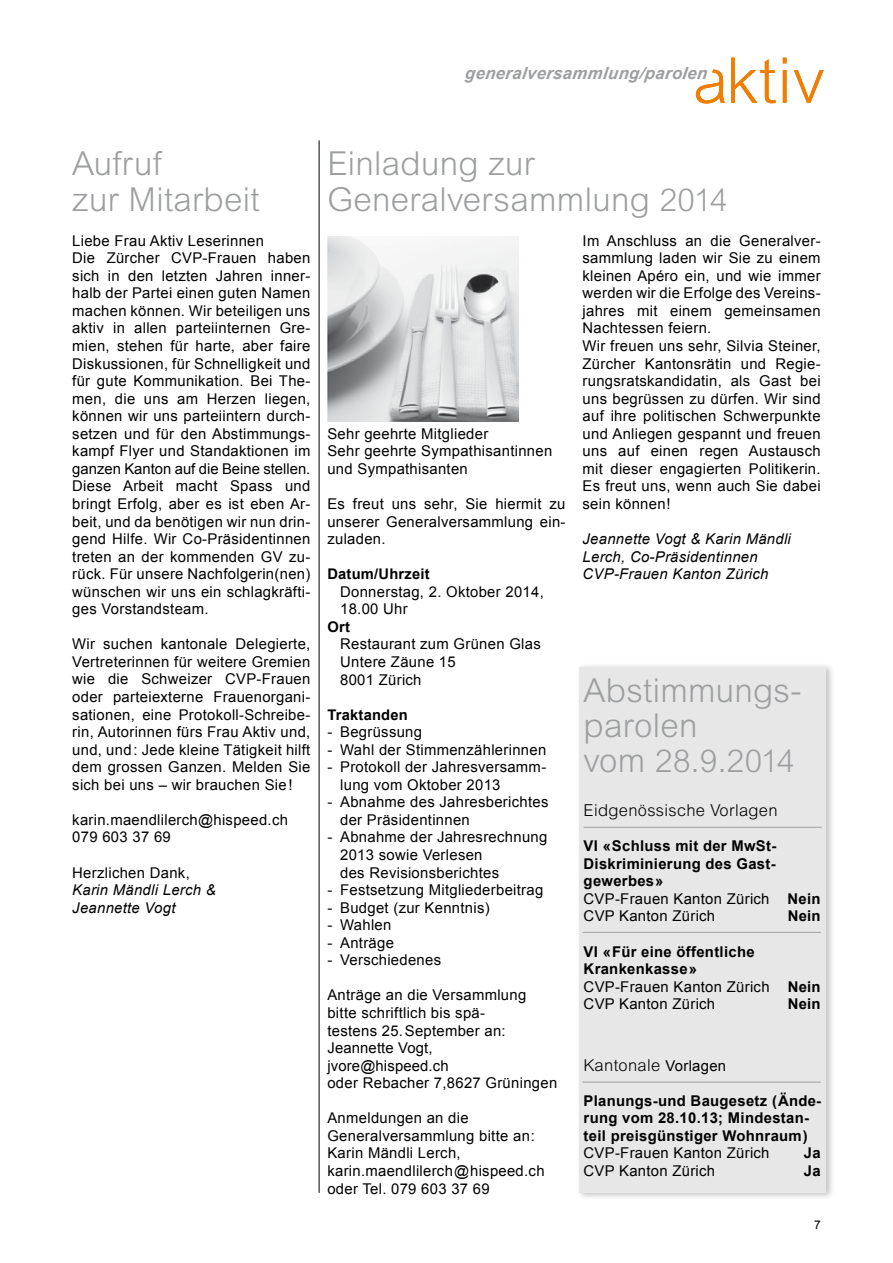
<style>
.page{position:relative;width:893px;height:1263px;background:#fff}
.page>*{position:absolute;margin:0;border:0;box-sizing:border-box;transform-origin:0 0}
.t1{font:300 63.15px "Arial MT Std";letter-spacing:.02em;color:#ee7f04}
.t2{font:300 33px/35.1px "Arial MT Std";letter-spacing:.01em;color:#9c9e9f}
.t3{font:300 31.5px "Arial MT Std";letter-spacing:-.015em;color:#9c9e9f}
.t4{font:italic 700 16.8px "Arial";letter-spacing:.02em;color:#9c9e9f}
.t5{font:300 16.5px "Arial MT Std";letter-spacing:.02em;color:#000}
.t6{font:14.85px/17.5px "Arial";letter-spacing:.02em;color:#000}
.t7{font:700 14.85px/17.5px "Arial";letter-spacing:.02em;color:#000}
.t8{font:italic 14.85px/17.5px "Arial";letter-spacing:.02em;color:#000}
.t9{font:700 14.7px "Arial";letter-spacing:.015em;color:#000}
.t10{font:12px "Arial";color:#000}
.s1{font-size:31.5px}
.s2{font-size:33px}
.s3{font-weight:400}
.s4{font-family:"Arial";font-weight:400;font-size:14.85px}
</style>
<div class="page">
<div style="left:576px;top:663px;width:259px;height:538px;background:#000;opacity:.24"></div>
<div style="left:579px;top:667px;width:247px;height:526px;background:#e7e7e8"></div>
<hr style="left:584px;top:827px;width:238px;height:1px;background:#9c9e9f">
<hr style="left:583px;top:932px;width:238px;height:1px;background:#9c9e9f">
<hr style="left:583px;top:1082px;width:238px;height:1px;background:#9c9e9f">
<img style="left:327px;top:237px;width:191px;height:184px">
<hr style="left:319px;top:140px;width:1px;height:1053px;background:#000">
<h1 class="t1" style="left:693px;top:45px;width:133px">aktiv</h1>
<p class="t4" style="left:464px;top:61px;width:247px">generalversammlung/parolen</p>
<h2 class="t2" style="left:72px;top:146px;width:189px">Aufruf<br>zur M itarbeit</h2>
<p class="t6" style="left:72px;top:232px;width:240px">Liebe Frau Aktiv Leserinnen<br>Die Zürcher CVP-Frauen haben sich in den letzten Jahren inner&shy;halb der Partei einen guten Namen machen können. Wir beteiligen uns aktiv in allen parteiinternen Gre&shy;mien, stehen für harte, aber faire<br>Diskussionen, für Schnelligkeit und für gute Kommunikation. Bei The&shy;men, die uns am Herzen liegen, können wir uns parteiintern durch&shy;setzen und für den Abstimmungs&shy;kampf Flyer und Standaktionen im ganzen Kanton auf die Beine stellen.<br>Diese Arbeit macht Spass und bringt Erfolg, aber es ist eben Ar&shy;beit, und da benötigen wir nun drin&shy;gend Hilfe. Wir Co-Präsidentinnen treten an der kommenden GV zu&shy;rück. Für unsere Nachfolgerin(nen) wünschen wir uns ein schlagkräfti&shy;ges Vorstandsteam.</p>
<p class="t6" style="left:72px;top:635px;width:240px;text-align:justify">Wir suchen kantonale Delegierte, Vertreterinnen für weitere Gremien wie die Schweizer CVP-Frauen oder parteiexterne Frauenorgani&shy;sationen, eine Protokoll-Schreibe&shy;rin, Autorinnen fürs Frau Aktiv und, und, und: Jede kleine Tätigkeit hilft dem grossen Ganzen. Melden Sie sich bei uns – wir brauchen Sie!</p>
<p class="t6" style="left:72px;top:811px;width:217px">karin.maendlilerch@hispeed.ch<br>079 603 37 69</p>
<p class="t6" style="left:72px;top:864px;width:119px">Herzlichen Dank,</p>
<p class="t8" style="left:72px;top:881px;width:145px">Karin Mändli Lerch &amp;<br>Jeannette Vogt</p>
<h2 class="t2" style="left:327px;top:146px;width:402px">Einladung zur<br>Generalversammlung <span class="s1">2014</span></h2>
<p class="t6" style="left:327px;top:425px;width:226px">Sehr geehrte Mitglieder<br>Sehr geehrte Sympathisantinnen und Sympathisanten</p>
<p class="t6" style="left:327px;top:495px;width:240px;text-align:justify">Es freut uns sehr, Sie hiermit zu unserer Generalversammlung ein&shy;zuladen.</p>
<p class="t9" style="left:327px;top:564px;width:104px">Datum/Uhrzeit</p>
<p class="t6" style="left:340px;top:583px;width:205px">Donnerstag, 2. Oktober 2014,<br>18.00 Uhr</p>
<p class="t9" style="left:327px;top:617px;width:24px">Ort</p>
<p class="t6" style="left:340px;top:635px;width:202px">Restaurant zum Grünen Glas<br>Untere Zäune 15<br>8001 Zürich</p>
<p class="t9" style="left:327px;top:705px;width:82px">Traktanden</p>
<p class="t6" style="left:327px;top:723px;width:96px">- Begrüssung</p>
<p class="t6" style="left:327px;top:741px;width:220px">- Wahl der Stimmenzählerinnen</p>
<p class="t6" style="left:340px;top:758px;width:208px;text-indent:-13px">- Protokoll der Jahresversamm&shy;lung vom Oktober 2013</p>
<p class="t6" style="left:340px;top:793px;width:210px;text-indent:-13px">- Abnahme des Jahresberichtes der Präsidentinnen</p>
<p class="t6" style="left:340px;top:829px;width:209px;text-indent:-13px">- Abnahme der Jahresrechnung<br>2013 sowie Verlesen<br>des Revisionsberichtes</p>
<p class="t6" style="left:327px;top:881px;width:217px">- Festsetzung Mitgliederbeitrag</p>
<p class="t6" style="left:327px;top:899px;width:164px">- Budget (zur Kenntnis)</p>
<p class="t6" style="left:327px;top:916px;width:66px">- Wahlen</p>
<p class="t6" style="left:327px;top:934px;width:68px">- Anträge</p>
<p class="t6" style="left:327px;top:951px;width:115px">- Verschiedenes</p>
<p class="t6" style="left:327px;top:987px;width:231px">Anträge an die Versammlung bitte schriftlich bis spä-<br>testens 25. September an:<br>Jeannette Vogt, jvore@hispeed.ch<br>oder Rebacher 7,8627 Grüningen</p>
<p class="t6" style="left:327px;top:1109px;width:219px">Anmeldungen an die<br>Generalversammlung bitte an:<br>Karin Mändli Lerch, karin.maendlilerch@hispeed.ch oder Tel. 079 603 37 69</p>
<p class="t6" style="left:583px;top:232px;width:240px">Im Anschluss an die Generalver&shy;sammlung laden wir Sie zu einem kleinen Apéro ein, und wie immer werden wir die Erfolge des Vereins&shy;jahres mit einem gemeinsamen<br>Nachtessen feiern.<br>Wir freuen uns sehr, Silvia Steiner,<br>Zürcher Kantonsrätin und Regie&shy;rungsratskandidatin, als Gast bei uns begrüssen zu dürfen. Wir sind auf ihre politischen Schwerpunkte und Anliegen gespannt und freuen uns auf einen regen Austausch mit dieser engagierten Politikerin.<br>Es freut uns, wenn auch Sie dabei sein können!</p>
<p class="t8" style="left:583px;top:530px;width:210px">Jeannette Vogt &amp; Karin Mändli<br>Lerch, Co-Präsidentinnen<br>CVP-Frauen Kanton Zürich</p>
<h2 class="t2" style="left:584px;top:673px;width:219px">Abstimmungs&shy;parolen</h2>
<h3 class="t3" style="left:584px;top:743px;width:213px"><span class="s2">vom</span> 28.9.2014</h3>
<p class="t5" style="left:584px;top:801px;width:196px">Eidgenössische Vorlagen</p>
<p class="t7" style="left:584px;top:838px;width:238px">VI «Schluss mit der MwSt-<br>Diskriminierung des Gast&shy;gewerbes»<br><span class="s3">CVP-Frauen Kanton Zürich</span> Nein<br><span class="s3">CVP Kanton Zürich</span></p>
<p class="t7" style="left:788px;top:908px;width:34px">Nein</p>
<p class="t7" style="left:584px;top:943px;width:239px">VI «Für eine öffentliche<br>Krankenkasse»<br><span class="s3">CVP-Frauen Kanton Zürich</span> Nein<br><span class="s3">CVP Kanton Zürich</span></p>
<p class="t7" style="left:788px;top:996px;width:34px">Nein</p>
<p class="t5" style="left:584px;top:1055px;width:144px">Kantonale <span class="s4">Vorlagen</span></p>
<p class="t7" style="left:584px;top:1092px;width:239px">Planungs-und Baugesetz (Ände&shy;rung vom 28.10.13; Mindestan&shy;teil preisgünstiger Wohnraum)</p>
<p class="t6" style="left:584px;top:1144px;width:187px">CVP-Frauen Kanton Zürich</p>
<p class="t7" style="left:804px;top:1145px;width:18px">Ja</p>
<p class="t6" style="left:584px;top:1162px;width:133px">CVP Kanton Zürich</p>
<p class="t7" style="left:804px;top:1162px;width:18px">Ja</p>
<p class="t10" style="left:814px;top:1216px;width:8px">7</p>
</div>
